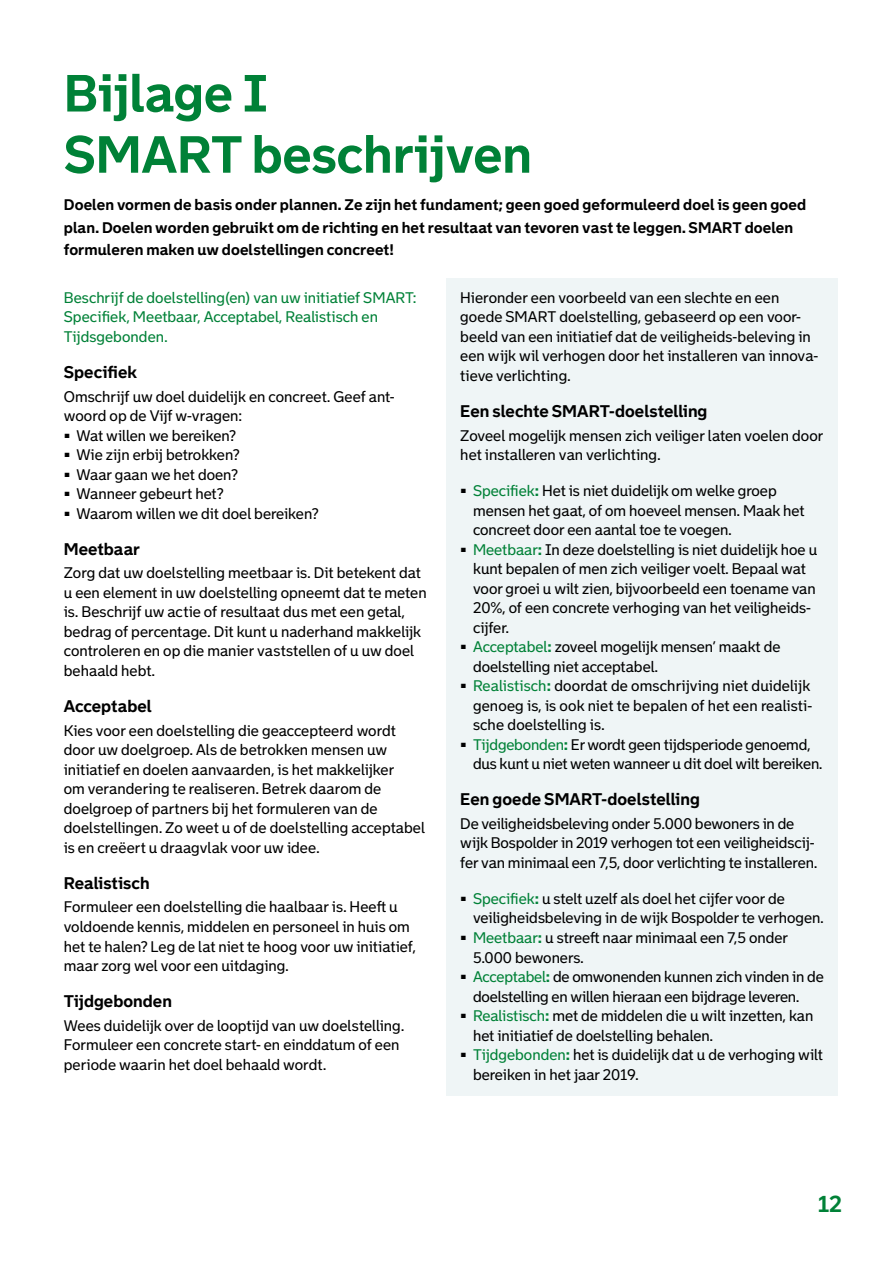
<style>
.page{position:relative;width:893px;height:1263px;background:#fff}
.page>*{position:absolute;margin:0;border:0;box-sizing:border-box;transform-origin:0 0}
.H1_GR_Titel{font:700 51px/61.2px "Bolder";color:#008137}
.t1{font:700 22.5px "Bolder";color:#008137}
.H2_GR_Tussenkop{font:700 16.5px "Bolder";color:#000}
.P_GR_Platte_tekst_10_13{font:15px/19.5px "Bolder";color:#000}
.P_GR_Intro_bijlage_10_15{font:700 15px/22.5px "Bolder";letter-spacing:.005em;color:#000}
.P_GR_Platte_tekst_10_13-2{font:15px/19.5px "Bolder";letter-spacing:.005em;color:#008137}
.P_GR_Platte_tekst{font:15px/19.5px "Bolder";letter-spacing:.005em;color:#000}
.s1{color:#008137}
.s2{font-weight:700;color:#008137}
</style>
<div class="page">
<div style="left:446px;top:279px;width:392px;height:817px;background:#eff5f6"></div>
<h1 class="H1_GR_Titel" style="left:64px;top:62px;width:470px">Bijlage I<br>SMART beschrijven</h1>
<p class="P_GR_Intro_bijlage_10_15" style="left:64px;top:194px;width:744px">Doelen vormen de basis onder plannen. Ze zijn het fundament; geen goed geformuleerd doel is geen goed plan. Doelen worden gebruikt om de richting en het resultaat van tevoren vast te leggen. SMART doelen formuleren maken uw doelstellingen concreet!</p>
<p class="P_GR_Platte_tekst_10_13-2" style="left:64px;top:288px;width:354px">Beschrijf de doelstelling(en) van uw initiatief SMART:<br>Specifiek, Meetbaar, Acceptabel, Realistisch en<br>Tijdsgebonden.</p>
<h2 class="H2_GR_Tussenkop" style="left:64px;top:362px;width:75px">Specifiek</h2>
<p class="P_GR_Platte_tekst" style="left:64px;top:386px;width:332px">Omschrijf uw doel duidelijk en concreet. Geef ant&shy;woord op de Vijf w-vragen:</p>
<p class="P_GR_Platte_tekst_10_13" style="left:64px;top:425px;width:174px"><sup>.</sup> Wat willen we bereiken?</p>
<p class="P_GR_Platte_tekst_10_13" style="left:64px;top:445px;width:177px"><sup>.</sup> Wie zijn erbij betrokken?</p>
<p class="P_GR_Platte_tekst_10_13" style="left:64px;top:464px;width:176px"><sup>.</sup> Waar gaan we het doen?</p>
<p class="P_GR_Platte_tekst_10_13" style="left:64px;top:484px;width:161px"><sup>.</sup> Wanneer gebeurt het?</p>
<p class="P_GR_Platte_tekst_10_13" style="left:64px;top:503px;width:256px"><sup>.</sup> Waarom willen we dit doel bereiken?</p>
<h2 class="H2_GR_Tussenkop" style="left:64px;top:538px;width:78px">Meetbaar</h2>
<p class="P_GR_Platte_tekst_10_13" style="left:64px;top:563px;width:364px">Zorg dat uw doelstelling meetbaar is. Dit betekent dat u een element in uw doelstelling opneemt dat te meten is. Beschrijf uw actie of resultaat dus met een getal, bedrag of percentage. Dit kunt u naderhand makkelijk controleren en op die manier vaststellen of u uw doel behaald hebt.</p>
<h2 class="H2_GR_Tussenkop" style="left:64px;top:696px;width:90px">Acceptabel</h2>
<p class="P_GR_Platte_tekst_10_13" style="left:64px;top:720px;width:363px">Kies voor een doelstelling die geaccepteerd wordt door uw doelgroep. Als de betrokken mensen uw initiatief en doelen aanvaarden, is het makkelijker<br>om verandering te realiseren. Betrek daarom de doelgroep of partners bij het formuleren van de doelstellingen. Zo weet u of de doelstelling acceptabel is en creëert u draagvlak voor uw idee.</p>
<h2 class="H2_GR_Tussenkop" style="left:64px;top:872px;width:87px">Realistisch</h2>
<p class="P_GR_Platte_tekst_10_13" style="left:64px;top:897px;width:353px">Formuleer een doelstelling die haalbaar is. Heeft u voldoende kennis, middelen en personeel in huis om het te halen? Leg de lat niet te hoog voor uw initiatief, maar zorg wel voor een uitdaging.</p>
<h2 class="H2_GR_Tussenkop" style="left:64px;top:991px;width:110px">Tijdgebonden</h2>
<p class="P_GR_Platte_tekst_10_13" style="left:64px;top:1015px;width:342px">Wees duidelijk over de looptijd van uw doelstelling.<br>Formuleer een concrete start- en einddatum of een periode waarin het doel behaald wordt.</p>
<p class="P_GR_Platte_tekst_10_13" style="left:460px;top:288px;width:359px">Hieronder een voorbeeld van een slechte en een goede SMART doelstelling, gebaseerd op een voor&shy;beeld van een initiatief dat de veiligheids-beleving in een wijk wil verhogen door het installeren van innova&shy;tieve verlichting.</p>
<h2 class="H2_GR_Tussenkop" style="left:460px;top:401px;width:249px">Een slechte SMART-doelstelling</h2>
<p class="P_GR_Platte_tekst_10_13" style="left:460px;top:425px;width:364px">Zoveel mogelijk mensen zich veiliger laten voelen door het installeren van verlichting.</p>
<p class="P_GR_Platte_tekst_10_13" style="left:473px;top:481px;width:333px;text-indent:-13px"><sup>.</sup> <span class="s1">Specifiek</span><span class="s2">:</span> Het is niet duidelijk om welke groep mensen het gaat, of om hoeveel mensen. Maak het concreet door een aantal toe te voegen.</p>
<p class="P_GR_Platte_tekst_10_13" style="left:473px;top:539px;width:346px;text-indent:-13px"><sup>.</sup> <span class="s1">Meetbaar</span><span class="s2">:</span> In deze doelstelling is niet duidelijk hoe u kunt bepalen of men zich veiliger voelt. Bepaal wat voor groei u wilt zien, bijvoorbeeld een toename van 20%, of een concrete verhoging van het veiligheids&shy;cijfer.</p>
<p class="P_GR_Platte_tekst_10_13" style="left:473px;top:637px;width:309px;text-indent:-13px"><sup>.</sup> <span class="s1">Acceptabel</span><span class="s2">:</span> zoveel mogelijk mensen’ maakt de doelstelling niet acceptabel.</p>
<p class="P_GR_Platte_tekst_10_13" style="left:473px;top:676px;width:341px;text-indent:-13px"><sup>.</sup> <span class="s1">Realistisch</span><span class="s2">:</span> doordat de omschrijving niet duidelijk genoeg is, is ook niet te bepalen of het een realisti&shy;sche doelstelling is.</p>
<p class="P_GR_Platte_tekst_10_13" style="left:473px;top:734px;width:351px;text-indent:-13px"><sup>.</sup> <span class="s1">Tijdgebonden</span><span class="s2">:</span> Er wordt geen tijdsperiode genoemd, dus kunt u niet weten wanneer u dit doel wilt bereiken.</p>
<h2 class="H2_GR_Tussenkop" style="left:460px;top:789px;width:241px">Een goede SMART-doelstelling</h2>
<p class="P_GR_Platte_tekst_10_13" style="left:460px;top:814px;width:358px">De veiligheidsbeleving onder 5.000 bewoners in de wijk Bospolder in 2019 verhogen tot een veiligheidscij&shy;fer van minimaal een 7,5, door verlichting te installeren.</p>
<p class="P_GR_Platte_tekst_10_13" style="left:473px;top:889px;width:352px;text-indent:-13px"><sup>.</sup> <span class="s1">Specifiek</span><span class="s2">:</span> u stelt uzelf als doel het cijfer voor de veiligheidsbeleving in de wijk Bospolder te verhogen.</p>
<p class="P_GR_Platte_tekst_10_13" style="left:473px;top:928px;width:316px;text-indent:-13px"><sup>.</sup> <span class="s1">Meetbaar</span><span class="s2">:</span> u streeft naar minimaal een 7,5 onder<br>5.000 bewoners.</p>
<p class="P_GR_Platte_tekst_10_13" style="left:473px;top:967px;width:352px;text-indent:-13px"><sup>.</sup> <span class="s1">Acceptabel</span><span class="s2">:</span> de omwonenden kunnen zich vinden in de doelstelling en willen hieraan een bijdrage leveren.</p>
<p class="P_GR_Platte_tekst_10_13" style="left:473px;top:1006px;width:342px;text-indent:-13px"><sup>.</sup> <span class="s1">Realistisch</span><span class="s2">:</span> met de middelen die u wilt inzetten, kan het initiatief de doelstelling behalen.</p>
<p class="P_GR_Platte_tekst_10_13" style="left:473px;top:1045px;width:351px;text-indent:-13px"><sup>.</sup> <span class="s1">Tijdgebonden</span><span class="s2">:</span> het is duidelijk dat u de verhoging wilt bereiken in het jaar 2019.</p>
<h2 class="t1" style="left:818px;top:1190px;width:26px">12</h2>
</div>
